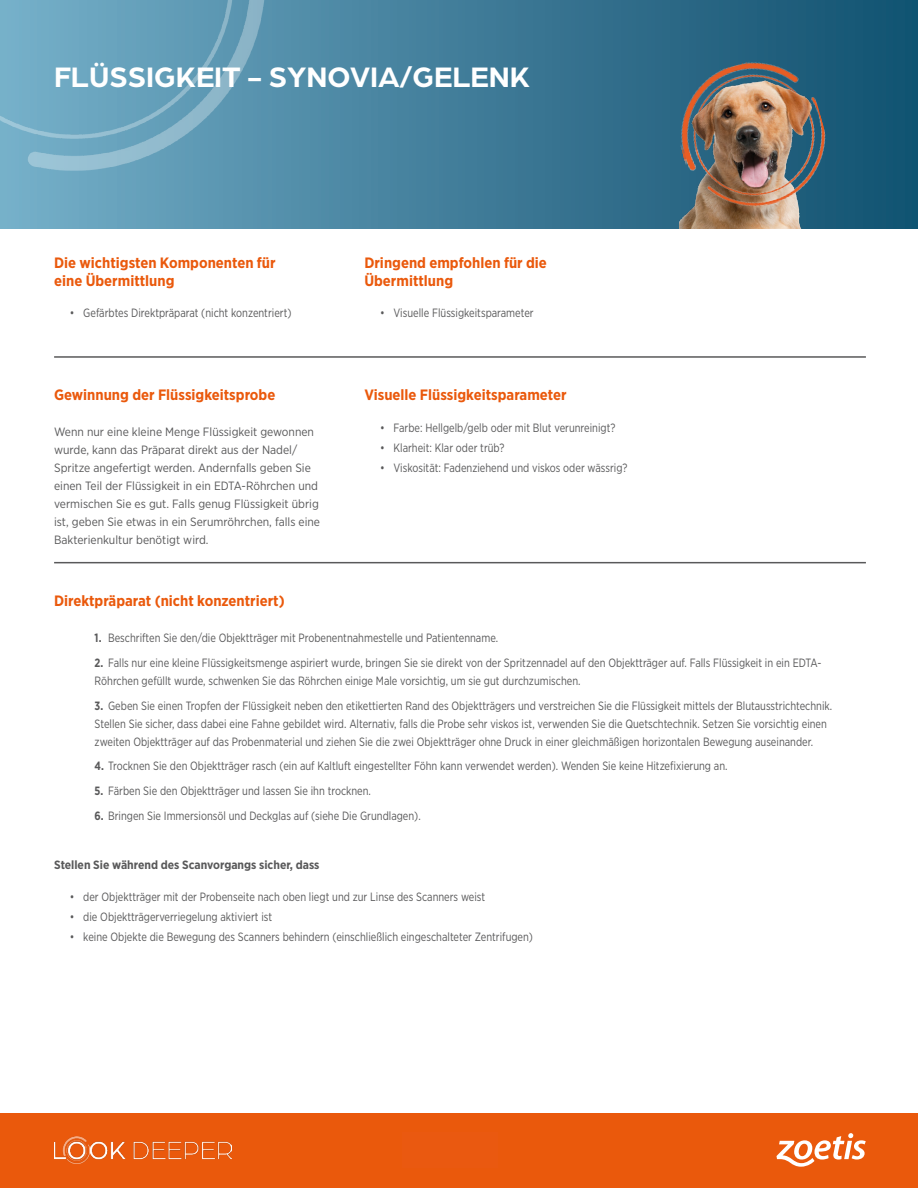
<style>
.page{position:relative;width:918px;height:1188px;background:#fff}
.page>*{position:absolute;margin:0;border:0;box-sizing:border-box;transform-origin:0 0}
.t1{font:700 30px "Arboria";color:#fff}
.t2{font:700 15px/18px "Gotham Narrow";color:#ea590c}
.t3{font:12px/18px "Gotham Narrow";color:#59595a;scale:.9 1}
.t4{font:12px/18px "Gotham Narrow";color:#59595a}
.t5{font:700 12px "Gotham Narrow";color:#59595a}
.s1{font-weight:700}
</style>
<div class="page">
<div style="left:0;top:1114px;width:918px;height:74px;background:#ea590c"></div>
<svg style="left:776px;top:1133px;width:90px;height:34px"></svg>
<img style="left:54px;top:1136px;width:177px;height:27px">
<div style="left:0;top:0;width:918px;height:229px;background:linear-gradient(to right,#74aec8,#10506e)"></div>
<hr style="left:54px;top:356px;width:812px;height:2px;background:#59595a">
<hr style="left:54px;top:562px;width:812px;height:1px;background:#59595a">
<img style="left:0;top:0;width:264px;height:171px">
<img style="left:664px;top:47px;width:176px;height:176px">
<img style="left:679px;top:81px;width:133px;height:148px">
<img style="left:683px;top:116px;width:157px;height:107px">
<div style="left:402px;top:1132px;width:96px;height:36px;background:#ea5910"></div>
<h1 class="t1" style="left:54px;top:57px;width:477px">FLÜSSIGKEIT - SYNOVIA/GELENK</h1>
<p class="t2" style="left:54px;top:253px;width:223px">Die wichtigsten Komponenten für eine Übermittlung</p>
<p class="t3" style="left:70px;top:304px;width:248px">• Gefärbtes Direktpräparat (nicht konzentriert)</p>
<p class="t2" style="left:54px;top:386px;width:223px">Gewinnung der Flüssigkeitsprobe</p>
<p class="t4" style="left:54px;top:423px;width:268px">Wenn nur eine kleine Menge Flüssigkeit gewonnen wurde, kann das Präparat direkt aus der Nadel/ Spritze angefertigt werden. Andernfalls geben Sie einen Teil der Flüssigkeit in ein EDTA-Röhrchen und vermischen Sie es gut. Falls genug Flüssigkeit übrig ist, geben Sie etwas in ein Serumröhrchen, falls eine Bakterienkultur benötigt wird.</p>
<p class="t2" style="left:364px;top:253px;width:184px">Dringend empfohlen für die<br>Übermittlung</p>
<p class="t3" style="left:380px;top:304px;width:172px">• Visuelle Flüssigkeitsparameter</p>
<p class="t2" style="left:364px;top:386px;width:204px">Visuelle Flüssigkeitsparameter</p>
<p class="t3" style="left:380px;top:419px;width:263px">• Farbe: Hellgelb/gelb oder mit Blut verunreinigt?</p>
<p class="t3" style="left:380px;top:439px;width:140px">• Klarheit: Klar oder trüb?</p>
<p class="t3" style="left:380px;top:459px;width:277px">• Viskosität: Fadenziehend und viskos oder wässrig?</p>
<p class="t2" style="left:54px;top:592px;width:232px">Direktpräparat (nicht konzentriert)</p>
<p class="t3" style="left:95px;top:629px;width:450px"><span class="s1">1.</span> Beschriften Sie den/die Objektträger mit Probenentnahmestelle und Patientenname.</p>
<p class="t3" style="left:95px;top:653px;width:809px"><span class="s1">2.</span> Falls nur eine kleine Flüssigkeitsmenge aspiriert wurde, bringen Sie sie direkt von der Spritzennadel auf den Objektträger auf. Falls Flüssigkeit in ein EDTA-<br>Röhrchen gefüllt wurde, schwenken Sie das Röhrchen einige Male vorsichtig, um sie gut durchzumischen.</p>
<p class="t3" style="left:95px;top:696px;width:821px"><span class="s1">3.</span> Geben Sie einen Tropfen der Flüssigkeit neben den etikettierten Rand des Objektträgers und verstreichen Sie die Flüssigkeit mittels der Blutausstrichtechnik.<br>Stellen Sie sicher, dass dabei eine Fahne gebildet wird. Alternativ, falls die Probe sehr viskos ist, verwenden Sie die Quetschtechnik. Setzen Sie vorsichtig einen zweiten Objektträger auf das Probenmaterial und ziehen Sie die zwei Objektträger ohne Druck in einer gleichmäßigen horizontalen Bewegung auseinander.</p>
<p class="t3" style="left:95px;top:757px;width:705px"><span class="s1">4.</span> Trocknen Sie den Objektträger rasch (ein auf Kaltluft eingestellter Föhn kann verwendet werden). Wenden Sie keine Hitzefixierung an.</p>
<p class="t3" style="left:95px;top:782px;width:309px"><span class="s1">5.</span> Färben Sie den Objektträger und lassen Sie ihn trocknen.</p>
<p class="t3" style="left:95px;top:806px;width:364px"><span class="s1">6.</span> Bringen Sie Immersionsöl und Deckglas auf (siehe Die Grundlagen).</p>
<p class="t5" style="left:54px;top:857px;width:267px">Stellen Sie während des Scanvorgangs sicher, dass</p>
<p class="t3" style="left:70px;top:887px;width:463px">• der Objektträger mit der Probenseite nach oben liegt und zur Linse des Scanners weist</p>
<p class="t3" style="left:70px;top:908px;width:226px">• die Objektträgerverriegelung aktiviert ist</p>
<p class="t3" style="left:70px;top:928px;width:516px">• keine Objekte die Bewegung des Scanners behindern (einschließlich eingeschalteter Zentrifugen)</p>
</div>
